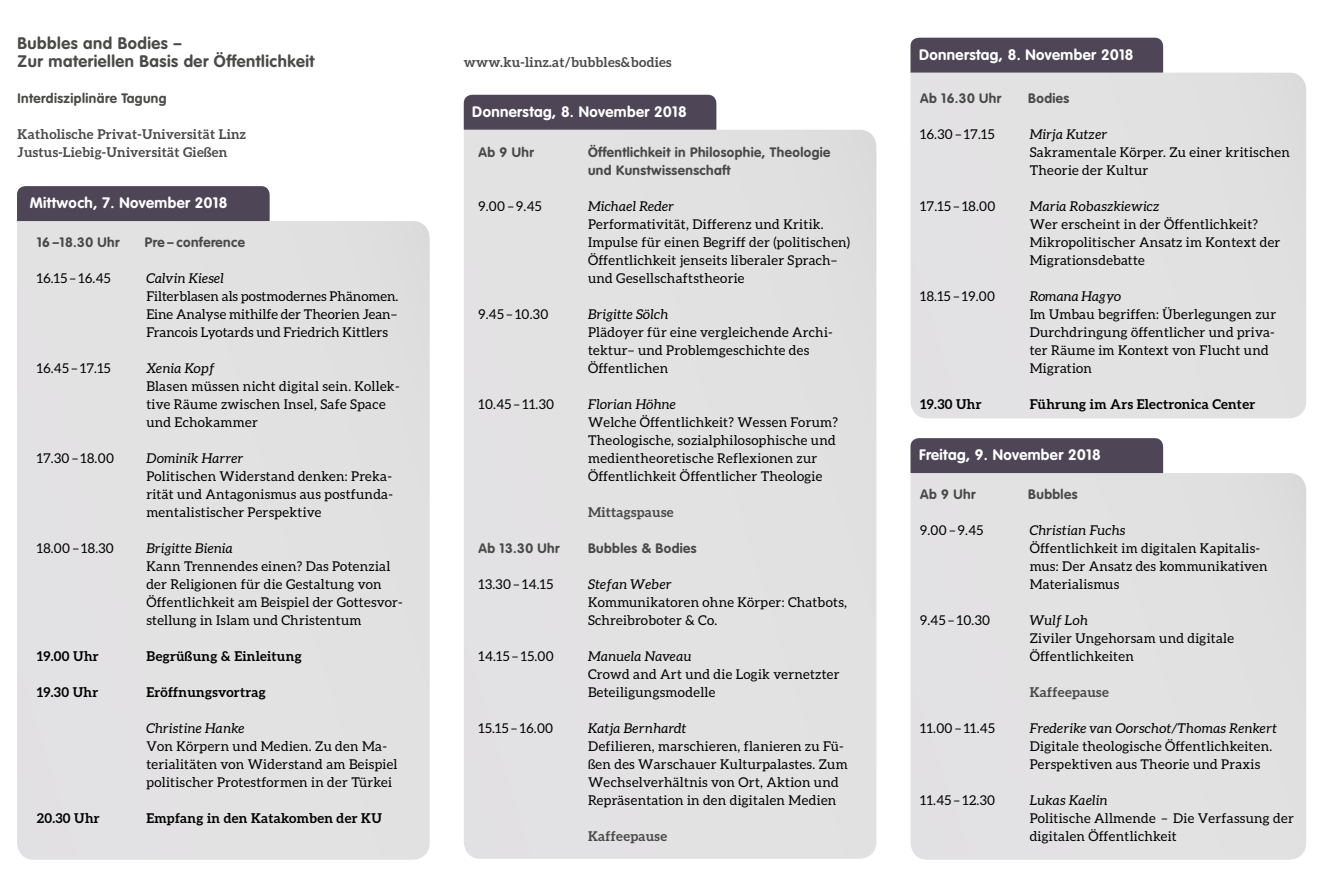
<style>
.page{position:relative;width:1336px;height:893px;background:#fff}
.page>*{position:absolute;margin:0;border:0;box-sizing:border-box;transform-origin:0 0}
.Fliesstext{font:700 16.5px/18px "VAG Rounded Std";letter-spacing:.03em;color:#4a4a49}
.Fliesstext-2{font:700 15px "VAG Rounded Std";letter-spacing:.025em;color:#fff}
.Absatzformat_2{font:13.5px/18px "Aleo";letter-spacing:.02em;color:#000}
.Absatzformat_2-2{font:700 13.5px "Aleo";letter-spacing:.02em;color:#000}
.Absatzformat_2-3{font:13.5px/18px "Aleo";color:#000}
.Absatzformat_2-4{font:700 13.5px/18px "VAG Rounded Std";letter-spacing:.03em;color:#4a4a49}
.Fliesstext-3{font:700 13.5px/18px "Aleo";letter-spacing:.02em;color:#4a4a49}
.Absatzformat_2-5{font:700 13.5px "Aleo";letter-spacing:.02em;color:#4a4a49}
.Text{font:700 13.5px "VAG Rounded Std";letter-spacing:.03em;color:#4a4a49}
.Fliesstext-4{font:700 13.5px "VAG Rounded Std";letter-spacing:.03em;color:#4a4a49}
.s1{font-style:italic}
</style>
<div class="page">
<div style="left:17px;top:221px;width:412px;height:639px;background:#e2e1e3"></div>
<div style="left:464px;top:130px;width:412px;height:729px;background:#e2e1e3"></div>
<div style="left:910px;top:473px;width:395px;height:387px;background:#e2e1e3"></div>
<div style="left:910px;top:73px;width:395px;height:345px;background:#e2e1e3"></div>
<div style="left:463px;top:95px;width:253px;height:35px;background:#4e4556"></div>
<div style="left:910px;top:38px;width:252px;height:35px;background:#4e4556"></div>
<div style="left:17px;top:186px;width:252px;height:35px;background:#4e4556"></div>
<div style="left:910px;top:438px;width:252px;height:35px;background:#4e4556"></div>
<p class="Fliesstext" style="left:18px;top:35px;width:298px">Bubbles and Bodies –<br>Zur materiellen Basis der Öffentlichkeit</p>
<p class="Fliesstext-4" style="left:18px;top:90px;width:150px">Interdisziplinäre Tagung</p>
<p class="Fliesstext-3" style="left:18px;top:125px;width:230px">Katholische Privat-Universität Linz<br>Justus-Liebig-Universität Gießen</p>
<p class="Fliesstext-2" style="left:30px;top:194px;width:199px">Mittwoch, 7. November 2018</p>
<p class="Text" style="left:37px;top:234px;width:84px">16 –18.30 Uhr</p>
<p class="Text" style="left:145px;top:234px;width:102px">Pre – conference</p>
<p class="Absatzformat_2" style="left:37px;top:269px;width:75px">16.15 – 16.45</p>
<p class="Absatzformat_2-3" style="left:146px;top:269px;width:253px"><span class="s1">Calvin Kiesel<br></span>Filterblasen als postmodernes Phänomen.<br>Eine Analyse mithilfe der Theorien Jean– Francois Lyotards und Friedrich Kittlers</p>
<p class="Absatzformat_2" style="left:37px;top:359px;width:75px">16.45 – 17.15</p>
<p class="Absatzformat_2" style="left:146px;top:359px;width:255px"><span class="s1">Xenia Kopf<br></span>Blasen müssen nicht digital sein. Kollek&shy;tive Räume zwischen Insel, Safe Space und Echokammer</p>
<p class="Absatzformat_2" style="left:37px;top:449px;width:79px">17.30 – 18.00</p>
<p class="Absatzformat_2" style="left:146px;top:449px;width:248px"><span class="s1">Dominik Harrer<br></span>Politischen Widerstand denken: Preka&shy;rität und Antagonismus aus postfunda&shy;mentalistischer Perspektive</p>
<p class="Absatzformat_2" style="left:37px;top:539px;width:79px">18.00 – 18.30</p>
<p class="Absatzformat_2" style="left:146px;top:539px;width:258px"><span class="s1">Brigitt</span>e <span class="s1">Bienia<br></span>Kann Trennendes einen? Das Potenzial der Religionen für die Gestaltung von Öffentlichkeit am Beispiel der Gottesvor&shy;stellung in Islam und Christentum</p>
<p class="Absatzformat_2-2" style="left:37px;top:648px;width:63px">19.00 Uhr</p>
<p class="Absatzformat_2-2" style="left:146px;top:648px;width:157px">Begrüßung &amp; Einleitung</p>
<p class="Absatzformat_2-2" style="left:37px;top:684px;width:63px">19.30 Uhr</p>
<p class="Absatzformat_2-2" style="left:146px;top:684px;width:121px">Eröffnungsvortrag</p>
<p class="Absatzformat_2" style="left:146px;top:719px;width:252px"><span class="s1">Christine Hanke<br></span>Von Körpern und Medien. Zu den Ma&shy;terialitäten von Widerstand am Beispiel politischer Protestformen in der Türkei</p>
<p class="Absatzformat_2-2" style="left:37px;top:810px;width:64px">20.30 Uhr</p>
<p class="Absatzformat_2-2" style="left:146px;top:810px;width:237px">Empfang in den Katakomben der KU</p>
<p class="Fliesstext-3" style="left:463px;top:53px;width:209px">www.ku-linz.at/bubbles&amp;bodies</p>
<p class="Fliesstext-2" style="left:472px;top:103px;width:216px">Donnerstag, 8. November 2018</p>
<p class="Absatzformat_2-4" style="left:478px;top:144px;width:57px">Ab 9 Uhr</p>
<p class="Absatzformat_2-4" style="left:588px;top:144px;width:244px">Öffentlichkeit in Philosophie, Theologie und Kunstwissenschaft</p>
<p class="Absatzformat_2" style="left:478px;top:197px;width:65px">9.00 – 9.45</p>
<p class="Absatzformat_2" style="left:588px;top:197px;width:263px"><span class="s1">Michael Reder<br></span>Performativität, Differenz und Kritik.<br>Impulse für einen Begriff der (politischen)<br>Öffentlichkeit jenseits liberaler Sprach– und Gesellschaftstheorie</p>
<p class="Absatzformat_2" style="left:478px;top:305px;width:71px">9.45 – 10.30</p>
<p class="Absatzformat_2" style="left:588px;top:305px;width:246px"><span class="s1">Brigitte Sölch<br></span>Plädoyer für eine vergleichende Archi&shy;tektur– und Problemgeschichte des<br>Öffentlichen</p>
<p class="Absatzformat_2" style="left:478px;top:395px;width:77px">10.45 – 11.30</p>
<p class="Absatzformat_2" style="left:588px;top:395px;width:251px"><span class="s1">Florian Höhne<br></span>Welche Öffentlichkeit? Wessen Forum?<br>Theologische, sozialphilosophische und medientheoretische Reflexionen zur Öffentlichkeit Öffentlicher Theologie</p>
<p class="Absatzformat_2-5" style="left:588px;top:504px;width:87px">Mittagspause</p>
<p class="Absatzformat_2-4" style="left:478px;top:540px;width:83px">Ab 13.30 Uhr</p>
<p class="Absatzformat_2-4" style="left:588px;top:540px;width:110px">Bubbles &amp; Bodies</p>
<p class="Absatzformat_2" style="left:478px;top:575px;width:76px">13.30 – 14.15</p>
<p class="Absatzformat_2" style="left:588px;top:575px;width:260px"><span class="s1">Stefan Weber<br></span>Kommunikatoren ohne Körper: Chatbots,<br>Schreibroboter &amp; Co.</p>
<p class="Absatzformat_2" style="left:478px;top:647px;width:77px">14.15 – 15.00</p>
<p class="Absatzformat_2" style="left:588px;top:647px;width:253px"><span class="s1">Manuela Naveau<br></span>Crowd and Art und die Logik vernetzter<br>Beteiligungsmodelle</p>
<p class="Absatzformat_2" style="left:478px;top:719px;width:76px">15.15 – 16.00</p>
<p class="Absatzformat_2" style="left:588px;top:719px;width:261px"><span class="s1">Katja Bernhardt<br></span>Defilieren, marschieren, flanieren zu Fü&shy;ßen des Warschauer Kulturpalastes. Zum Wechselverhältnis von Ort, Aktion und Repräsentation in den digitalen Medien</p>
<p class="Absatzformat_2-5" style="left:588px;top:828px;width:81px">Kaffeepause</p>
<p class="Fliesstext-2" style="left:918px;top:46px;width:216px">Donnerstag, 8. November 2018</p>
<p class="Absatzformat_2-4" style="left:920px;top:90px;width:83px">Ab 16.30 Uhr</p>
<p class="Absatzformat_2-4" style="left:1028px;top:90px;width:43px">Bodies</p>
<p class="Absatzformat_2" style="left:920px;top:125px;width:76px">16.30 – 17.15</p>
<p class="Absatzformat_2" style="left:1029px;top:125px;width:261px"><span class="s1">Mirja Kutzer<br></span>Sakramentale Körper. Zu einer kritischen<br>Theorie der Kultur</p>
<p class="Absatzformat_2" style="left:920px;top:197px;width:77px">17.15 – 18.00</p>
<p class="Absatzformat_2" style="left:1029px;top:197px;width:252px"><span class="s1">Maria Robaszkiewicz<br></span>Wer erscheint in der Öffentlichkeit?<br>Mikropolitischer Ansatz im Kontext der<br>Migrationsdebatte</p>
<p class="Absatzformat_2" style="left:920px;top:287px;width:76px">18.15 – 19.00</p>
<p class="Absatzformat_2" style="left:1029px;top:287px;width:248px"><span class="s1">Romana Hagyo<br></span>Im Umbau begriffen: Überlegungen zur<br>Durchdringung öffentlicher und priva&shy;ter Räume im Kontext von Flucht und<br>Migration</p>
<p class="Absatzformat_2-2" style="left:920px;top:396px;width:63px">19.30 Uhr</p>
<p class="Absatzformat_2-2" style="left:1029px;top:396px;width:227px">Führung im Ars Electronica Center</p>
<p class="Fliesstext-2" style="left:918px;top:446px;width:183px">Freitag, 9. November 2018</p>
<p class="Absatzformat_2-4" style="left:920px;top:486px;width:57px">Ab 9 Uhr</p>
<p class="Absatzformat_2-4" style="left:1028px;top:486px;width:51px">Bubbles</p>
<p class="Absatzformat_2" style="left:920px;top:521px;width:65px">9.00 – 9.45</p>
<p class="Absatzformat_2" style="left:1029px;top:521px;width:239px"><span class="s1">Christian Fuchs<br></span>Öffentlichkeit im digitalen Kapitalis&shy;mus: Der Ansatz des kommunikativen<br>Materialismus</p>
<p class="Absatzformat_2" style="left:920px;top:611px;width:71px">9.45 – 10.30</p>
<p class="Absatzformat_2" style="left:1029px;top:611px;width:206px"><span class="s1">Wulf Loh<br></span>Ziviler Ungehorsam und digitale<br>Öffentlichkeiten</p>
<p class="Absatzformat_2-5" style="left:1029px;top:684px;width:81px">Kaffeepause</p>
<p class="Absatzformat_2" style="left:920px;top:719px;width:76px">11.00 – 11.45</p>
<p class="Absatzformat_2" style="left:1029px;top:719px;width:249px"><span class="s1">Frederike van Oorschot/Thomas Renkert<br></span>Digitale theologische Öffentlichkeiten.<br>Perspektiven aus Theorie und Praxis</p>
<p class="Absatzformat_2" style="left:920px;top:791px;width:76px">11.45 – 12.30</p>
<p class="Absatzformat_2" style="left:1029px;top:791px;width:265px"><span class="s1">Lukas Kaelin<br></span>Politische Allmende – Die Verfassung der digitalen Öffentlichkeit</p>
</div>
